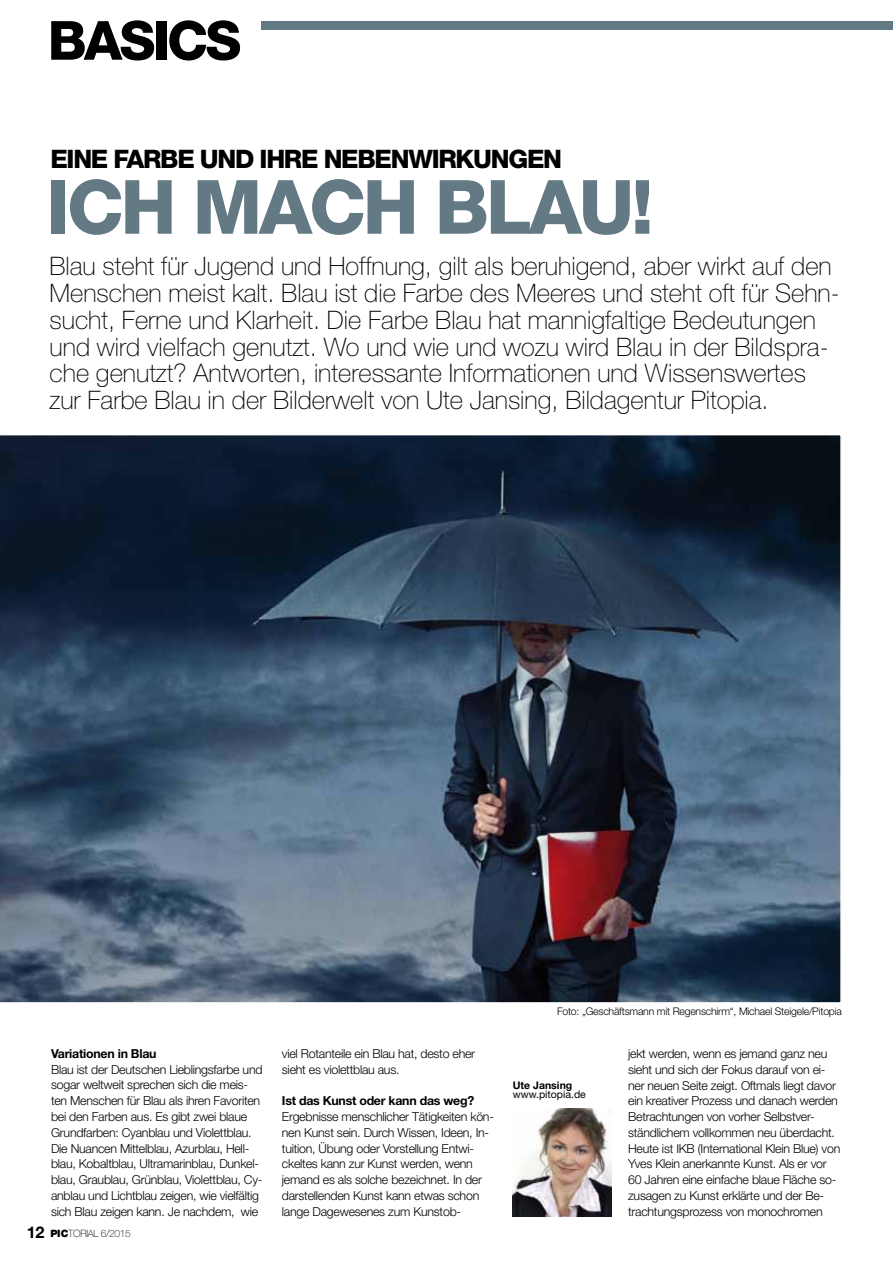
<style>
.page{position:relative;width:893px;height:1263px;background:#fff}
.page>*{position:absolute;margin:0;border:0;box-sizing:border-box;transform-origin:0 0}
.t1{font:800 75px "Helvetica Neue";letter-spacing:-.04em;color:#637a85}
.t2{font:800 54px "Helvetica Neue";letter-spacing:-.05em;color:#000}
.t3{font:100 25.5px/26.7px "Helvetica Neue";color:#000}
.t4{font:800 25.5px "Helvetica Neue";letter-spacing:-.05em;color:#000}
.t5{font:300 12.3px/15.8px "Helvetica Neue";letter-spacing:-.02em;color:#000}
.t6{font:700 12.3px "Helvetica Neue";letter-spacing:-.02em;color:#000}
.t7{font:300 10.5px "Helvetica Neue";letter-spacing:-.02em;color:#000}
.t8{font:10.5px "Helvetica Neue";color:#000}
.t9{font:700 10.5px "Helvetica Neue";color:#000}
.t10{font:100 10.2px "Helvetica Neue";letter-spacing:-.03em;color:#000}
.s1{font-weight:700;font-size:16.2px}
.s2{font-weight:900}
</style>
<div class="page">
<div style="left:261px;top:21px;width:632px;height:9px;background:#637a85"></div>
<svg style="left:0;top:435px;width:841px;height:568px;background:#36485c"></svg>
<img style="left:513px;top:1108px;width:98px;height:108px">
<h2 class="t2" style="left:48px;top:8px;width:195px">BASICS</h2>
<h3 class="t4" style="left:50px;top:143px;width:513px">EINE FARBE UND IHRE NEBENWIRKUNGEN</h3>
<h1 class="t1" style="left:46px;top:162px;width:609px">ICH MACH BLAU!</h1>
<p class="t3" style="left:50px;top:253px;width:792px">Blau steht für Jugend und Hoffnung, gilt als beruhigend, aber wirkt auf den Menschen meist kalt. Blau ist die Farbe des Meeres und steht oft für Sehn&shy;sucht, Ferne und Klarheit. Die Farbe Blau hat mannigfaltige Bedeutungen und wird vielfach genutzt. Wo und wie und wozu wird Blau in der Bildspra&shy;che genutzt? Antworten, interessante Informationen und Wissenswertes zur Farbe Blau in der Bilderwelt von Ute Jansing, Bildagentur Pitopia.</p>
<p class="t6" style="left:51px;top:1046px;width:107px">Variationen in Blau</p>
<p class="t5" style="left:51px;top:1061px;width:213px">Blau ist der Deutschen Lieblingsfarbe und sogar weltweit sprechen sich die meis&shy;ten Menschen für Blau als ihren Favoriten bei den Farben aus. Es gibt zwei blaue Grundfarben: Cyanblau und Violettblau.<br>Die Nuancen Mittelblau, Azurblau, Hell&shy;blau, Kobaltblau, Ultramarinblau, Dunkel&shy;blau, Graublau, Grünblau, Violettblau, Cy&shy;anblau und Lichtblau zeigen, wie vielfältig sich Blau zeigen kann. Je nachdem, wie</p>
<p class="t10" style="left:27px;top:1228px;width:105px"><span class="s1">12</span> <span class="s2">Pic</span>torial 6/2015</p>
<p class="t5" style="left:282px;top:1045px;width:195px">viel Rotanteile ein Blau hat, desto eher sieht es violettblau aus.</p>
<p class="t6" style="left:282px;top:1093px;width:194px">Ist das Kunst oder kann das weg?</p>
<p class="t5" style="left:282px;top:1108px;width:213px">Ergebnisse menschlicher Tätigkeiten kön&shy;nen Kunst sein. Durch Wissen, Ideen, In&shy;tuition, Übung oder Vorstellung Entwi&shy;ckeltes kann zur Kunst werden, wenn jemand es als solche bezeichnet. In der darstellenden Kunst kann etwas schon lange Dagewesenes zum Kunstob-</p>
<p class="t7" style="left:557px;top:1005px;width:286px">Foto: „Geschäftsmann mit Regenschirm“, Michael Steigele/Pitopia</p>
<p class="t9" style="left:513px;top:1079px;width:61px">Ute Jansing</p>
<p class="t8" style="left:513px;top:1088px;width:75px">www.pitopia.de</p>
<p class="t5" style="left:628px;top:1045px;width:214px">jekt werden, wenn es jemand ganz neu sieht und sich der Fokus darauf von ei&shy;ner neuen Seite zeigt. Oftmals liegt davor ein kreativer Prozess und danach werden Betrachtungen von vorher Selbstver&shy;ständlichem vollkommen neu überdacht.<br>Heute ist IKB (International Klein Blue) von Yves Klein anerkannte Kunst. Als er vor 60 Jahren eine einfache blaue Fläche so&shy;zusagen zu Kunst erklärte und der Be&shy;trachtungsprozess von monochromen</p>
</div>
